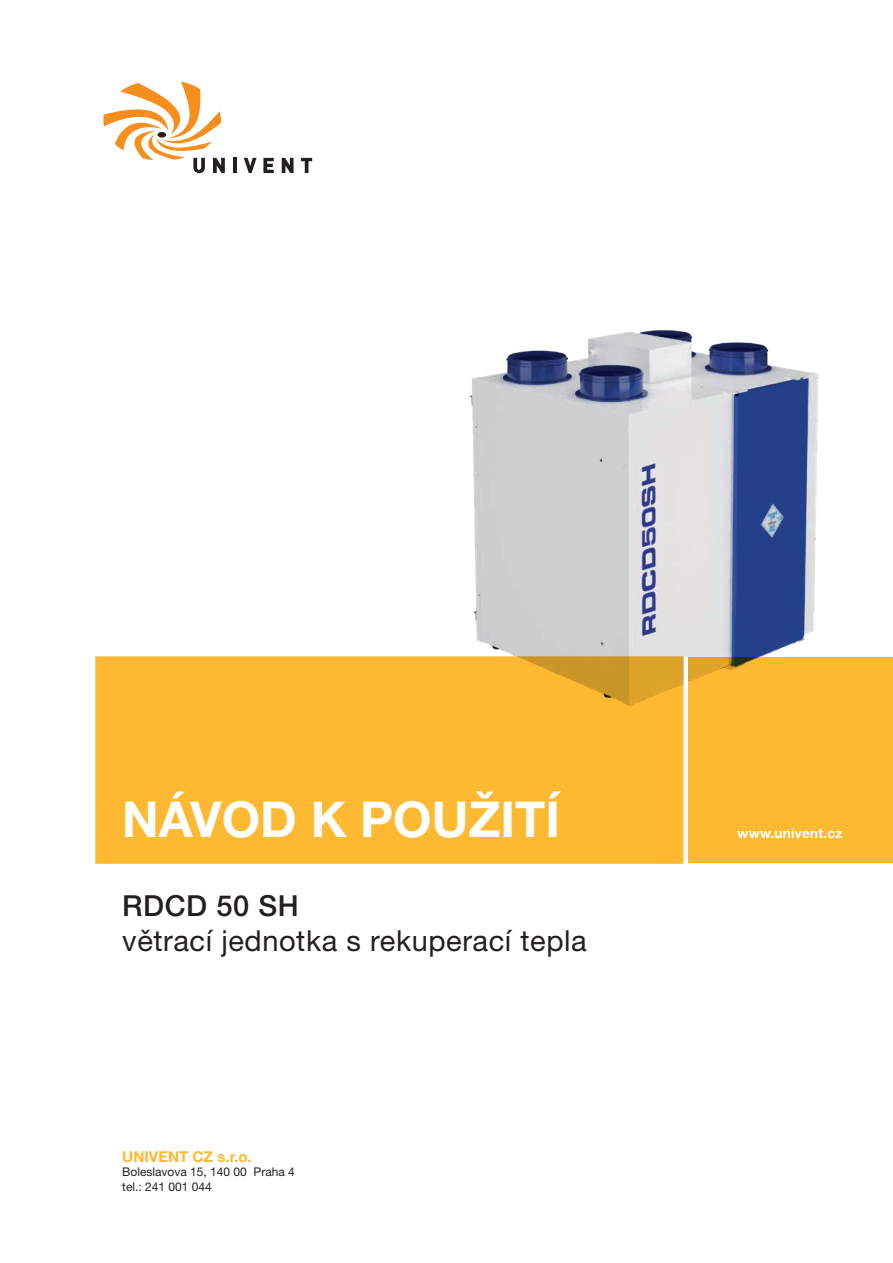
<style>
.page{position:relative;width:893px;height:1263px;background:#fff}
.page>*{position:absolute;margin:0;border:0;box-sizing:border-box;transform-origin:0 0}
.t1{font:700 49.5px "Helvetica Neue LT Pro";color:#fff}
.t2{font:28.95px "Helvetica Neue LT Pro";letter-spacing:.02em;color:#231f20}
.t3{font:500 28.95px "Helvetica Neue LT Pro";letter-spacing:.02em;color:#231f20}
.t4{font:700 15px "Helvetica Neue LT Pro";color:#fdb931}
.t5{font:700 13.5px "Helvetica Neue LT Pro";letter-spacing:.02em;color:#fff}
.t6{font:12px/14.4px "Helvetica Neue LT Pro";color:#231f20}
</style>
<div class="page">
<img style="left:469px;top:330px;width:350px;height:390px">
<div style="left:687px;top:657px;width:206px;height:206px;background:#fdb931"></div>
<div style="left:95px;top:656px;width:588px;height:208px;background:#fdb931;border:2px solid #fdb931"></div>
<hr style="left:684px;top:657px;width:3px;height:206px;background:#fff">
<hr style="left:233px;top:158px;width:4px;height:15px;background:#231f20">
<svg style="left:244px;top:158px;width:13px;height:15px"></svg>
<svg style="left:263px;top:158px;width:11px;height:15px"></svg>
<svg style="left:282px;top:158px;width:12px;height:15px"></svg>
<svg style="left:301px;top:158px;width:11px;height:15px"></svg>
<svg style="left:103px;top:81px;width:122px;height:92px"></svg>
<div style="left:157px;top:132px;width:9px;height:6px;background:#231f20;border-radius:50%"></div>
<h1 class="t1" style="left:122px;top:788px;width:439px">NÁVOD K POUŽITÍ</h1>
<h2 class="t3" style="left:122px;top:888px;width:178px">RDCD 50 SH</h2>
<h2 class="t2" style="left:122px;top:922px;width:466px">větrací jednotka s rekuperací tepla</h2>
<p class="t4" style="left:122px;top:1147px;width:131px">UNIVENT CZ s.r.o.</p>
<p class="t6" style="left:122px;top:1164px;width:174px">Boleslavova 15, 140 00 Praha 4 tel.: 241 001 044</p>
<p class="t5" style="left:738px;top:824px;width:107px">www.univent.cz</p>
</div>
